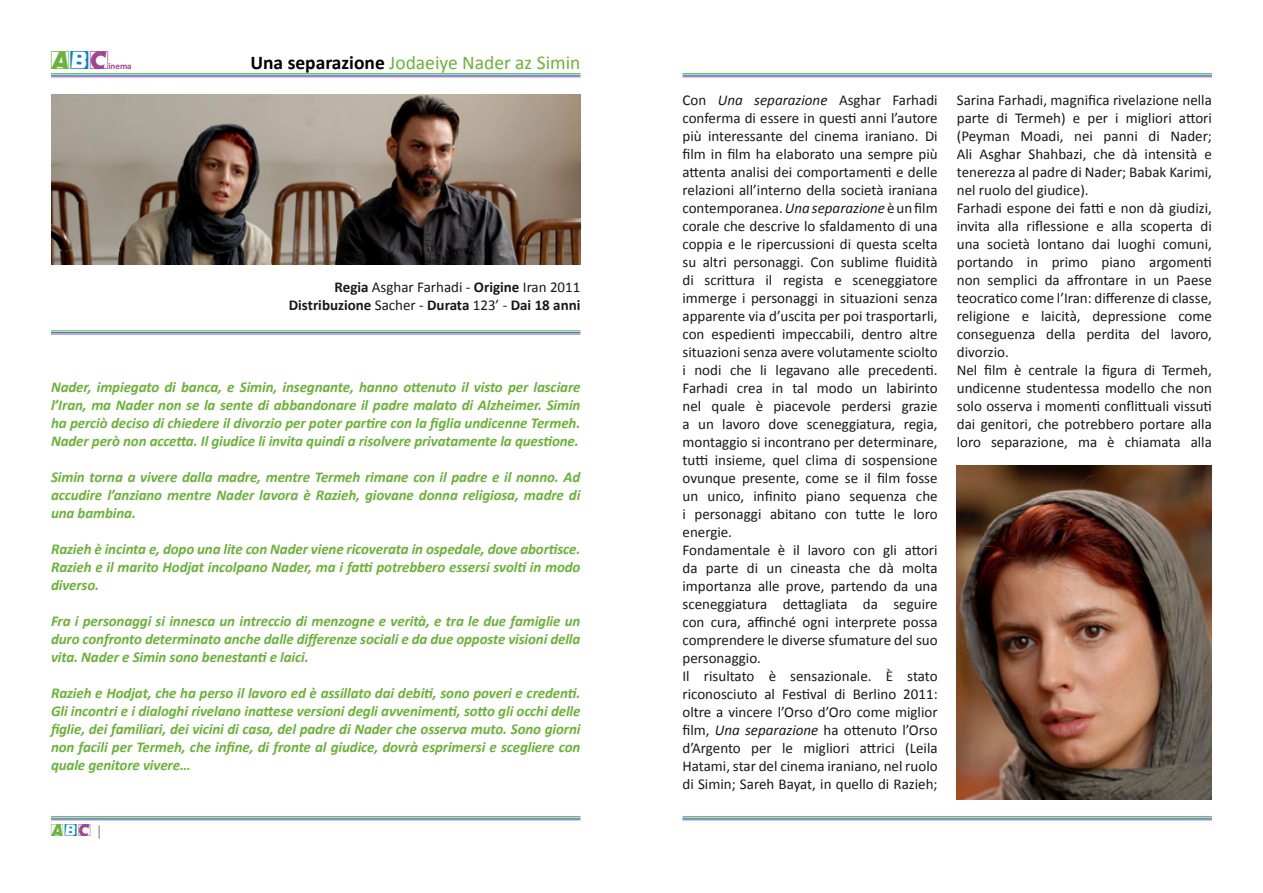
<style>
.page{position:relative;width:1263px;height:893px;background:#fff}
.page>*{position:absolute;margin:0;border:0;box-sizing:border-box;transform-origin:0 0}
.t1{font:22.5px "Comet Positive";color:#6cb23b}
.t2{font:19.5px "Calibri";color:#6cb23b}
.t3{font:15px/18px "Calibri";color:#1a171c}
.t4{font:italic 700 15px/18px "Calibri";letter-spacing:-.01em;color:#6cb23b;text-align:justify}
.t5{font:700 15px/18px "Calibri";color:#1a171c;text-align:right}
.t6{font:15px "Comet Positive";color:#6cb23b}
.t7{font:700 9px "Calibri";color:#9f4691}
.s1{font-family:"Comet Negative";color:#0084ca}
.s2{color:#9f4691}
.s3{font-weight:700;color:#000}
.s4{font-weight:400}
.s5{font-family:"Calibri";color:#87888a}
.s6{font-style:italic}
</style>
<div class="page">
<hr style="left:51px;top:73px;width:529px;height:1px;background:#6cb23b">
<hr style="left:51px;top:75px;width:529px;height:1px;background:#0084ca">
<hr style="left:51px;top:77px;width:529px;height:1px;background:#9f4691">
<hr style="left:51px;top:331px;width:529px;height:1px;background:#6cb23b">
<hr style="left:51px;top:332px;width:529px;height:1px;background:#0084ca">
<hr style="left:51px;top:334px;width:529px;height:1px;background:#9f4691">
<hr style="left:51px;top:816px;width:529px;height:1px;background:#6cb23b">
<hr style="left:51px;top:818px;width:529px;height:1px;background:#0084ca">
<hr style="left:51px;top:819px;width:529px;height:1px;background:#9f4691">
<hr style="left:682px;top:816px;width:530px;height:1px;background:#6cb23b">
<hr style="left:682px;top:818px;width:530px;height:1px;background:#0084ca">
<hr style="left:682px;top:819px;width:530px;height:1px;background:#9f4691">
<hr style="left:682px;top:73px;width:530px;height:1px;background:#6cb23b">
<hr style="left:682px;top:75px;width:530px;height:1px;background:#0084ca">
<hr style="left:682px;top:77px;width:530px;height:1px;background:#9f4691">
<img style="left:957px;top:466px;width:255px;height:334px">
<img style="left:51px;top:94px;width:529px;height:170px">
<h1 class="t1" style="left:51px;top:51px;width:61px">A<span class="s1">b</span><span class="s2">C</span></h1>
<p class="t7" style="left:108px;top:60px;width:25px">inema</p>
<h2 class="t2" style="left:250px;top:50px;width:331px"><span class="s3">Una separazione</span> Jodaeiye Nader az Simin</h2>
<p class="t5" style="left:289px;top:278px;width:293px">Regia <span class="s4">Asghar Farhadi -</span> Origine <span class="s4">Iran 2011<br></span>Distribuzione <span class="s4">Sacher -</span> Durata <span class="s4">123’ -</span> Dai 18 anni</p>
<p class="t4" style="left:51px;top:378px;width:531px">Nader, impiegato di banca, e Simin, insegnante, hanno ottenuto il visto per lasciare l’Iran, ma Nader non se la sente di abbandonare il padre malato di Alzheimer. Simin ha perciò deciso di chiedere il divorzio per poter partire con la figlia undicenne Termeh.<br>Nader però non accetta. Il giudice li invita quindi a risolvere privatamente la questione.</p>
<p class="t4" style="left:51px;top:468px;width:531px">Simin torna a vivere dalla madre, mentre Termeh rimane con il padre e il nonno. Ad accudire l’anziano mentre Nader lavora è Razieh, giovane donna religiosa, madre di una bambina.</p>
<p class="t4" style="left:51px;top:540px;width:531px">Razieh è incinta e, dopo una lite con Nader viene ricoverata in ospedale, dove abortisce.<br>Razieh e il marito Hodjat incolpano Nader, ma i fatti potrebbero essersi svolti in modo diverso.</p>
<p class="t4" style="left:51px;top:612px;width:531px">Fra i personaggi si innesca un intreccio di menzogne e verità, e tra le due famiglie un duro confronto determinato anche dalle differenze sociali e da due opposte visioni della vita. Nader e Simin sono benestanti e laici.</p>
<p class="t4" style="left:51px;top:684px;width:531px">Razieh e Hodjat, che ha perso il lavoro ed è assillato dai debiti, sono poveri e credenti.<br>Gli incontri e i dialoghi rivelano inattese versioni degli avvenimenti, sotto gli occhi delle figlie, dei familiari, dei vicini di casa, del padre di Nader che osserva muto. Sono giorni non facili per Termeh, che infine, di fronte al giudice, dovrà esprimersi e scegliere con quale genitore vivere…</p>
<p class="t6" style="left:51px;top:824px;width:53px">A<span class="s1">b</span><span class="s2">C</span> <span class="s5">|</span></p>
<p class="t3" style="left:682px;top:91px;width:257px">Con <span class="s6">Una separazione</span> Asghar Farhadi conferma di essere in questi anni l’autore più interessante del cinema iraniano. Di film in film ha elaborato una sempre più attenta analisi dei comportamenti e delle relazioni all’interno della società iraniana contemporanea. <span class="s6">Una separazione</span> è un film corale che descrive lo sfaldamento di una coppia e le ripercussioni di questa scelta su altri personaggi. Con sublime fluidità di scrittura il regista e sceneggiatore immerge i personaggi in situazioni senza apparente via d’uscita per poi trasportarli, con espedienti impeccabili, dentro altre situazioni senza avere volutamente sciolto i nodi che li legavano alle precedenti.<br>Farhadi crea in tal modo un labirinto nel quale è piacevole perdersi grazie a un lavoro dove sceneggiatura, regia, montaggio si incontrano per determinare, tutti insieme, quel clima di sospensione ovunque presente, come se il film fosse un unico, infinito piano sequenza che i personaggi abitano con tutte le loro energie.<br>Fondamentale è il lavoro con gli attori da parte di un cineasta che dà molta importanza alle prove, partendo da una sceneggiatura dettagliata da seguire con cura, affinché ogni interprete possa comprendere le diverse sfumature del suo personaggio.<br>Il risultato è sensazionale. È stato riconosciuto al Festival di Berlino 2011: oltre a vincere l’Orso d’Oro come miglior film, <span class="s6">Una separazione</span> ha ottenuto l’Orso d’Argento per le migliori attrici (Leila Hatami, star del cinema iraniano, nel ruolo di Simin; Sareh Bayat, in quello di Razieh;</p>
<p class="t3" style="left:957px;top:91px;width:257px">Sarina Farhadi, magnifica rivelazione nella parte di Termeh) e per i migliori attori (Peyman Moadi, nei panni di Nader; Ali Asghar Shahbazi, che dà intensità e tenerezza al padre di Nader; Babak Karimi, nel ruolo del giudice).<br>Farhadi espone dei fatti e non dà giudizi, invita alla riflessione e alla scoperta di una società lontano dai luoghi comuni, portando in primo piano argomenti non semplici da affrontare in un Paese teocratico come l’Iran: differenze di classe, religione e laicità, depressione come conseguenza della perdita del lavoro, divorzio.<br>Nel film è centrale la figura di Termeh, undicenne studentessa modello che non solo osserva i momenti conflittuali vissuti dai genitori, che potrebbero portare alla loro separazione, ma è chiamata alla</p>
</div>
